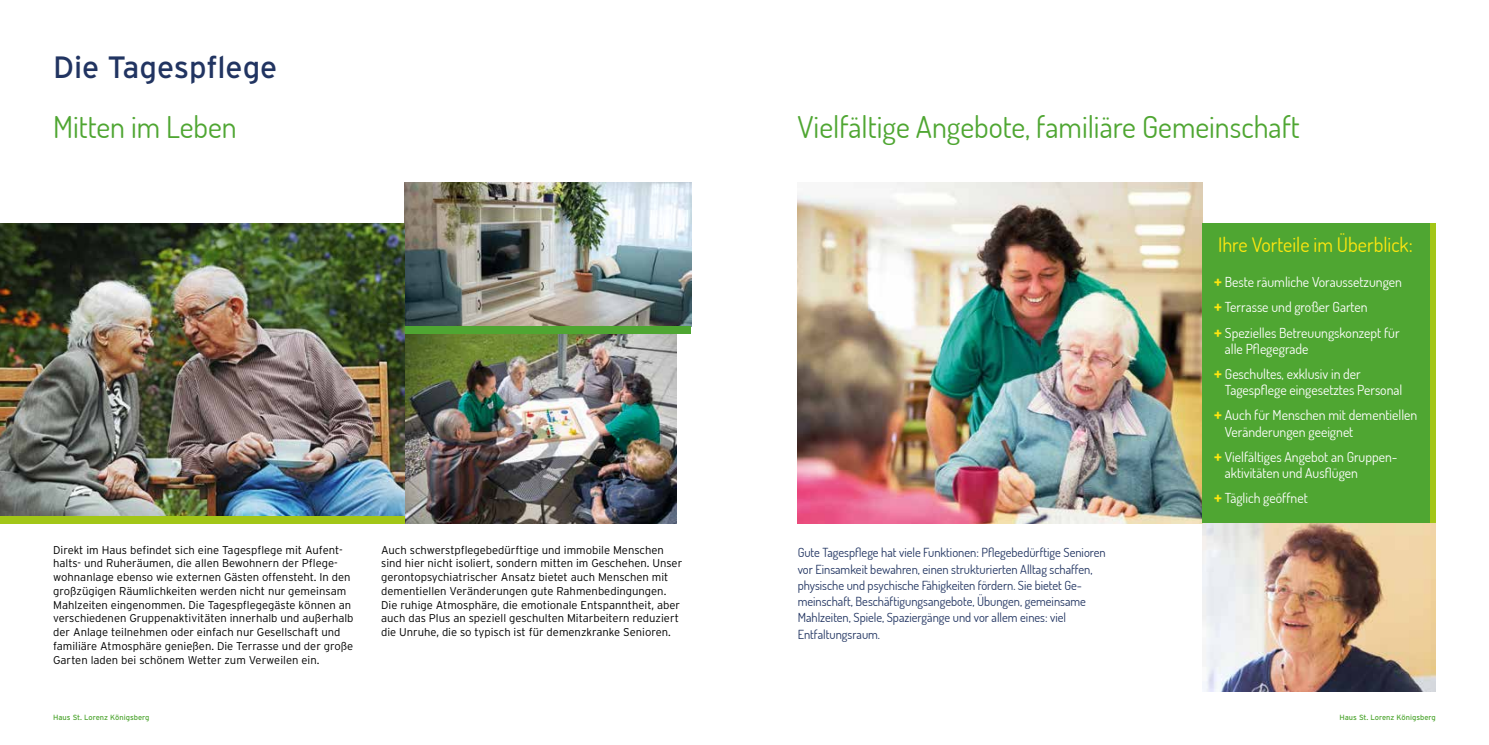
<style>
.page{position:relative;width:1489px;height:745px;background:#fff}
.page>*{position:absolute;margin:0;border:0;box-sizing:border-box;transform-origin:0 0}
.t1{font:30.75px "Interstate";color:#213461}
.t2{font:30px "Dosis";color:#4fa632}
.t3{font:20px "Dosis";color:#ffe70f}
.t4{font:13.75px/25.1px "Dosis";color:#fff}
.t5{font:12.5px/16.2px "Dosis";color:#213461}
.t6{font:300 11.25px/13.8px "Interstate";color:#000}
.t7{font:7.5px "Interstate";color:#4fa632}
.s1{font-family:"Interstate";font-weight:700;color:#ffe70f}
</style>
<div class="page">
<img style="left:404px;top:182px;width:287px;height:144px">
<img style="left:404px;top:334px;width:272px;height:189px">
<div style="left:0;top:515px;width:404px;height:8px;background:#a2c617"></div>
<div style="left:404px;top:326px;width:287px;height:8px;background:#4fa632"></div>
<div style="left:1429px;top:223px;width:6px;height:300px;background:#a2c617"></div>
<img style="left:1202px;top:523px;width:233px;height:168px">
<img style="left:797px;top:182px;width:405px;height:341px">
<div style="left:1202px;top:223px;width:227px;height:300px;background:#4fa632"></div>
<img style="left:0;top:223px;width:404px;height:292px">
<h1 class="t1" style="left:53px;top:50px;width:226px">Die Tagespflege</h1>
<h2 class="t2" style="left:53px;top:108px;width:185px">Mitten im Leben</h2>
<h2 class="t2" style="left:797px;top:108px;width:504px">Vielfältige Angebote, familiäre Gemeinschaft</h2>
<h3 class="t3" style="left:1217px;top:231px;width:196px">Ihre Vorteile im Überblick:</h3>
<p class="t6" style="left:53px;top:542px;width:302px">Direkt im Haus befindet sich eine Tagespflege mit Aufent&shy;halts- und Ruheräumen, die allen Bewohnern der Pflege&shy;wohnanlage ebenso wie externen Gästen offensteht. In den großzügigen Räumlichkeiten werden nicht nur gemeinsam Mahlzeiten eingenommen. Die Tagespflegegäste können an verschiedenen Gruppenaktivitäten innerhalb und außerhalb der Anlage teilnehmen oder einfach nur Gesellschaft und familiäre Atmosphäre genießen. Die Terrasse und der große Garten laden bei schönem Wetter zum Verweilen ein.</p>
<p class="t6" style="left:381px;top:542px;width:303px">Auch schwerstpflegebedürftige und immobile Menschen sind hier nicht isoliert, sondern mitten im Geschehen. Unser gerontopsychiatrischer Ansatz bietet auch Menschen mit dementiellen Veränderungen gute Rahmenbedingungen.<br>Die ruhige Atmosphäre, die emotionale Entspanntheit, aber auch das Plus an speziell geschulten Mitarbeitern reduziert die Unruhe, die so typisch ist für demenzkranke Senioren.</p>
<p class="t5" style="left:797px;top:544px;width:309px">Gute Tagespflege hat viele Funktionen: Pflegebedürftige Senioren vor Einsamkeit bewahren, einen strukturierten Alltag schaffen, physische und psychische Fähigkeiten fördern. Sie bietet Ge&shy;meinschaft, Beschäftigungsangebote, Übungen, gemeinsame Mahlzeiten, Spiele, Spaziergänge und vor allem eines: viel Entfaltungsraum.</p>
<p class="t4" style="left:1213px;top:269px;width:190px"><span class="s1">+</span> Beste räumliche Voraussetzungen <span class="s1">+</span> Terrasse und großer Garten<br><span class="s1">+</span> Spezielles Betreuungskonzept für</p>
<p class="t4" style="left:1213px;top:335px;width:149px;text-indent:11px">alle Pflegegrade<br><span class="s1">+</span> Geschultes, exklusiv in der</p>
<p class="t4" style="left:1213px;top:377px;width:205px;text-align:center">Tagespflege eingesetztes Personal<br><span class="s1">+</span> Auch für Menschen mit dementiellen</p>
<p class="t4" style="left:1213px;top:418px;width:185px;text-indent:11px">Veränderungen geeignet<br><span class="s1">+</span> Vielfältiges Angebot an Gruppen-</p>
<p class="t4" style="left:1213px;top:459px;width:146px;text-indent:11px">aktivitäten und Ausflügen <span class="s1">+</span> Täglich geöffnet</p>
<p class="t7" style="left:53px;top:713px;width:98px">Haus St. Lorenz Königsberg</p>
<p class="t7" style="left:1339px;top:713px;width:98px">Haus St. Lorenz Königsberg</p>
</div>
